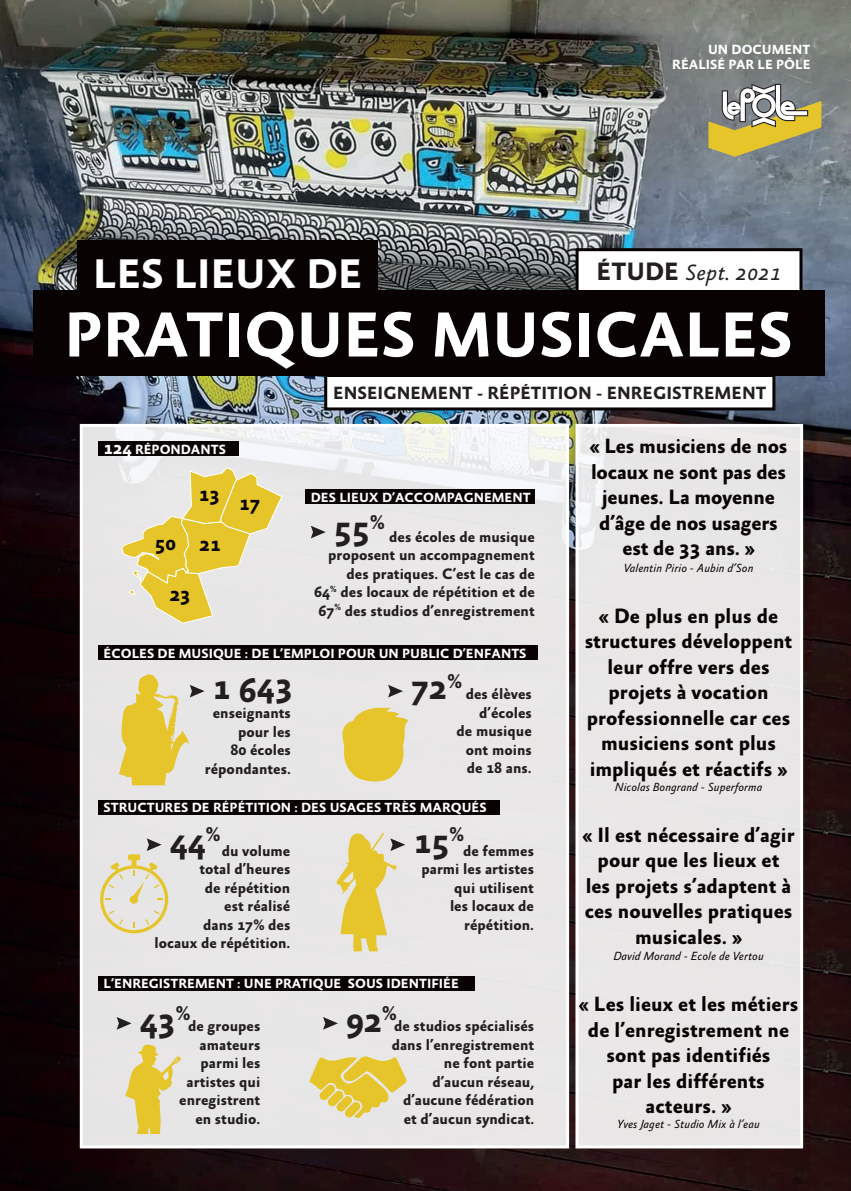
<style>
.page{position:relative;width:851px;height:1191px;background:#fff}
.page>*{position:absolute;margin:0;border:0;box-sizing:border-box;transform-origin:0 0}
.t1{font:700 64.5px "Absara Sans";color:#fff}
.t2{font:700 42px "Absara Sans";color:#fff}
.t3{font:700 34.65px "Absara Sans";color:#231f20}
.t4{font:italic 22.5px "Absara Sans";color:#231f20}
.t5{font:700 21px/25.5px "Absara Sans";color:#080302;text-align:center}
.t6{font:700 20.25px "Absara Sans";color:#080302}
.t7{font:700 18px "Absara Sans";color:#231f20}
.t8{font:700 15.45px/18.5px "Absara Sans";color:#231f20;text-align:right}
.t9{font:700 13.5px/15px "Absara Sans";color:#fff;text-align:right}
.t10{font:italic 12px "Absara Sans";color:#080302}
.s1{font-weight:700;font-style:normal;font-size:25.5px}
.s2{font-size:18px}
</style>
<div class="page">
<img style="left:0;top:0;width:850px;height:1191px">
<div style="left:81px;top:425px;width:486px;height:722px;background:#e8e6e6"></div>
<div style="left:80px;top:424px;width:489px;height:724px;border:3px solid #fff"></div>
<div style="left:577px;top:425px;width:224px;height:722px;background:#e9e6e6"></div>
<div style="left:575px;top:424px;width:228px;height:724px;border:3px solid #fff"></div>
<div style="left:577px;top:250px;width:223px;height:43px;background:#fff"></div>
<div style="left:575px;top:248px;width:227px;height:46px;border:3px solid #080302"></div>
<div style="left:326px;top:375px;width:447px;height:34px;background:#fff"></div>
<div style="left:324px;top:374px;width:451px;height:36px;border:3px solid #080302"></div>
<svg style="left:708px;top:84px;width:113px;height:73px"></svg>
<div style="left:98px;top:441px;width:141px;height:15px;background:#080302"></div>
<div style="left:305px;top:489px;width:230px;height:15px;background:#080302"></div>
<div style="left:98px;top:645px;width:439px;height:15px;background:#080302"></div>
<div style="left:98px;top:800px;width:402px;height:15px;background:#080302"></div>
<div style="left:98px;top:976px;width:376px;height:15px;background:#080302"></div>
<svg style="left:121px;top:467px;width:161px;height:157px"></svg>
<svg style="left:388px;top:685px;width:15px;height:12px"></svg>
<svg style="left:311px;top:526px;width:14px;height:12px"></svg>
<svg style="left:100px;top:838px;width:68px;height:95px"></svg>
<svg style="left:119px;top:674px;width:85px;height:111px"></svg>
<svg style="left:342px;top:708px;width:66px;height:74px"></svg>
<svg style="left:117px;top:1017px;width:14px;height:12px"></svg>
<svg style="left:323px;top:1017px;width:15px;height:12px"></svg>
<svg style="left:125px;top:1044px;width:56px;height:90px"></svg>
<svg style="left:336px;top:832px;width:69px;height:119px"></svg>
<svg style="left:309px;top:1056px;width:98px;height:62px"></svg>
<div style="left:33px;top:291px;width:791px;height:85px;background:#080302"></div>
<div style="left:78px;top:240px;width:300px;height:65px;background:#080302"></div>
<h2 class="t2" style="left:93px;top:252px;width:271px">LES LIEUX DE</h2>
<p class="t9" style="left:672px;top:43px;width:140px">UN DOCUMENT<br>RÉALISÉ PAR LE PÔLE</p>
<h3 class="t4" style="left:596px;top:261px;width:186px"><span class="s1">ÉTUDE</span> Sept. 2021</h3>
<h1 class="t1" style="left:64px;top:301px;width:730px">PRATIQUES MUSICALES</h1>
<p class="t7" style="left:333px;top:383px;width:434px">ENSEIGNEMENT - RÉPÉTITION - ENREGISTREMENT</p>
<h3 class="t5" style="left:589px;top:434px;width:199px">« Les musiciens de nos locaux ne sont pas des jeunes. La moyenne d’âge de nos usagers est de 33 ans. »</h3>
<p class="t10" style="left:623px;top:561px;width:131px">Valentin Pirio - Aubin d’Son</p>
<h3 class="t5" style="left:584px;top:604px;width:209px">« De plus en plus de structures développent leur offre vers des projets à vocation professionnelle car ces musiciens sont plus impliqués et réactifs »</h3>
<p class="t10" style="left:614px;top:780px;width:149px">Nicolas Bongrand - Superforma</p>
<h3 class="t5" style="left:582px;top:823px;width:214px">« Il est nécessaire d’agir pour que les lieux et<br>les projets s’adaptent à ces nouvelles pratiques musicales. »</h3>
<p class="t10" style="left:613px;top:950px;width:152px">David Morand - Ecole de Vertou</p>
<h3 class="t5" style="left:578px;top:992px;width:221px">« Les lieux et les métiers de l’enregistrement ne sont pas identifiés<br>par les différents acteurs. »</h3>
<p class="t10" style="left:617px;top:1118px;width:144px">Yves Jaget - Studio Mix à l’eau</p>
<p class="t9" style="left:104px;top:443px;width:124px"><span class="s2">124</span> RÉPONDANTS</p>
<h3 class="t6" style="left:199px;top:483px;width:23px">13</h3>
<p class="t9" style="left:311px;top:491px;width:221px">DES LIEUX D’ACCOMPAGNEMENT</p>
<h3 class="t6" style="left:239px;top:493px;width:23px">17</h3>
<h3 class="t3" style="left:334px;top:511px;width:52px">55<sup>%</sup></h3>
<p class="t8" style="left:314px;top:528px;width:222px">des écoles de musique<br>proposent un accompagnement des pratiques. C’est le cas de<br>64<sup>%</sup> des locaux de répétition et de<br>67<sup>%</sup> des studios d’enregistrement</p>
<h3 class="t6" style="left:155px;top:533px;width:67px">50 21</h3>
<h3 class="t6" style="left:170px;top:584px;width:23px">23</h3>
<p class="t9" style="left:104px;top:646px;width:424px">ÉCOLES DE MUSIQUE : DE L’EMPLOI POUR UN PUBLIC D’ENFANTS</p>
<h3 class="t3" style="left:212px;top:668px;width:82px">1 643</h3>
<h3 class="t3" style="left:411px;top:670px;width:52px">72<sup>%</sup></h3>
<p class="t8" style="left:456px;top:685px;width:77px">des élèves d’écoles<br>de musique ont moins de 18 ans.</p>
<p class="t8" style="left:205px;top:704px;width:87px">enseignants pour les<br>80 écoles répondantes.</p>
<p class="t9" style="left:104px;top:801px;width:384px">STRUCTURES DE RÉPÉTITION : DES USAGES TRÈS MARQUÉS</p>
<h3 class="t3" style="left:170px;top:823px;width:52px">44<sup>%</sup></h3>
<h3 class="t3" style="left:413px;top:823px;width:52px">15<sup>%</sup></h3>
<p class="t8" style="left:421px;top:842px;width:114px">de femmes parmi les artistes qui utilisent<br>les locaux de répétition.</p>
<p class="t8" style="left:154px;top:842px;width:137px">du volume<br>total d’heures<br>de répétition<br>est réalisé<br>dans 17% des<br>locaux de répétition.</p>
<p class="t9" style="left:104px;top:977px;width:357px">L’ENREGISTREMENT : UNE PRATIQUE SOUS IDENTIFIÉE</p>
<h3 class="t3" style="left:140px;top:1002px;width:52px">43<sup>%</sup></h3>
<h3 class="t3" style="left:346px;top:1002px;width:52px">92<sup>%</sup></h3>
<p class="t8" style="left:179px;top:1017px;width:83px">de groupes amateurs parmi les artistes qui enregistrent en studio.</p>
<p class="t8" style="left:391px;top:1017px;width:144px">de studios spécialisés dans l’enregistrement ne font partie d’aucun réseau, d’aucune fédération et d’aucun syndicat.</p>
</div>
